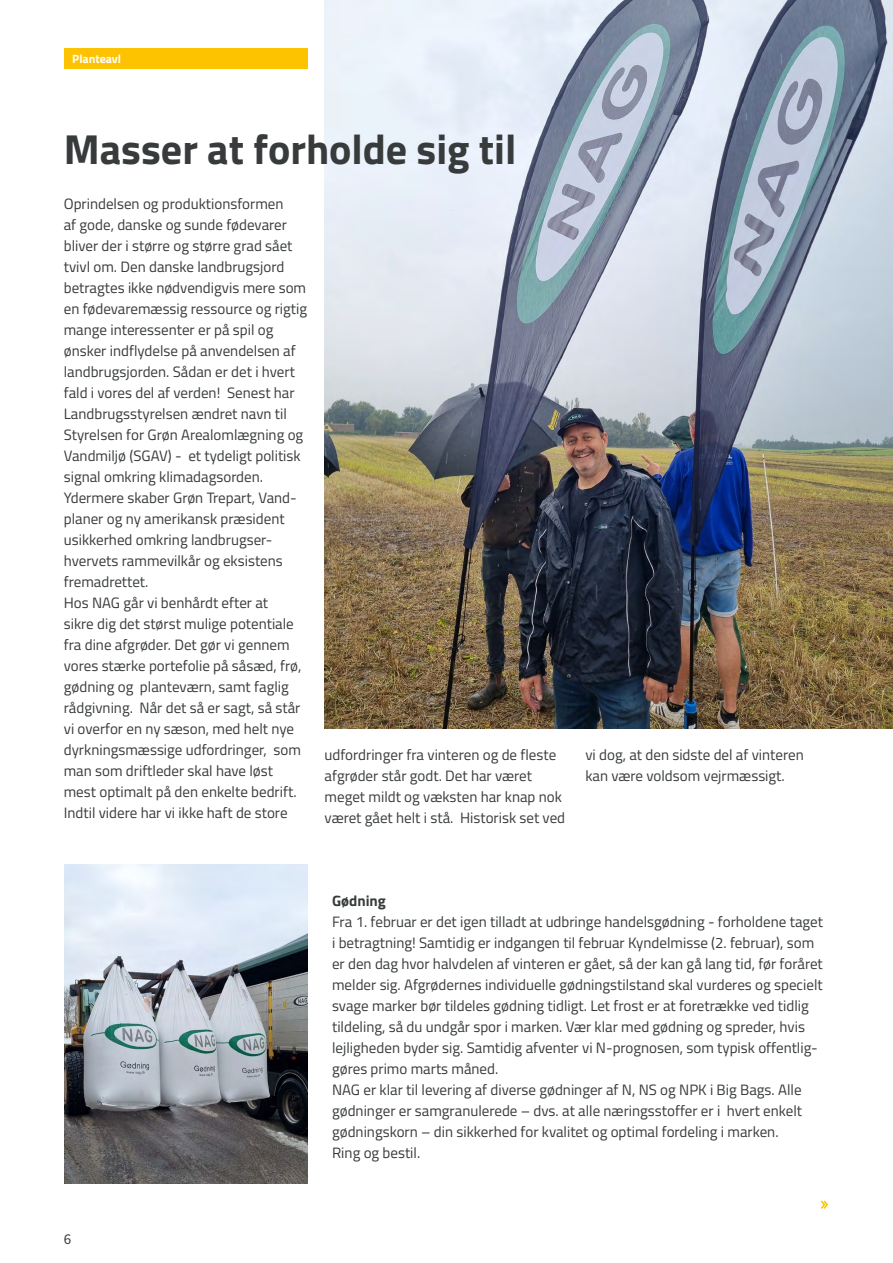
<style>
.page{position:relative;width:893px;height:1263px;background:#fff}
.page>*{position:absolute;margin:0;border:0;box-sizing:border-box;transform-origin:0 0}
.t1{font:700 42px "Titillium Web";color:#383b3b}
.t2{font:15px/21px "Titillium Web";color:#383b3b}
.t3{font:700 15px "Titillium Web";color:#383b3b}
.t4{font:15px "Source Sans Pro";color:#383b3b}
.t5{font:700 12px "Titillium Web";color:#fff}
</style>
<div class="page">
<div style="left:64px;top:48px;width:244px;height:21px;background:#fdc300"></div>
<img style="left:324px;top:0;width:569px;height:728px">
<img style="left:65px;top:864px;width:243px;height:319px">
<svg style="left:820px;top:1200px;width:8px;height:9px"></svg>
<p class="t5" style="left:72px;top:50px;width:50px">Planteavl</p>
<h1 class="t1" style="left:64px;top:117px;width:454px">Masser at forholde sig til</h1>
<p class="t2" style="left:64px;top:192px;width:245px">Oprindelsen og produktionsformen<br>af gode, danske og sunde fødevarer bliver der i større og større grad sået tvivl om. Den danske landbrugsjord betragtes ikke nødvendigvis mere som en fødevaremæssig ressource og rigtig mange interessenter er på spil og ønsker indflydelse på anvendelsen af landbrugsjorden. Sådan er det i hvert fald i vores del af verden! Senest har Landbrugsstyrelsen ændret navn til Styrelsen for Grøn Arealomlægning og Vandmiljø (SGAV) - et tydeligt politisk signal omkring klimadagsorden.<br>Ydermere skaber Grøn Trepart, Vand&shy;planer og ny amerikansk præsident usikkerhed omkring landbrugser&shy;hvervets rammevilkår og eksistens fremadrettet.<br>Hos NAG går vi benhårdt efter at<br>sikre dig det størst mulige potentiale fra dine afgrøder. Det gør vi gennem vores stærke portefolie på såsæd, frø, gødning og planteværn, samt faglig rådgivning. Når det så er sagt, så står vi overfor en ny sæson, med helt nye dyrkningsmæssige udfordringer, som man som driftleder skal have løst mest optimalt på den enkelte bedrift.<br>Indtil videre har vi ikke haft de store</p>
<p class="t2" style="left:325px;top:743px;width:242px">udfordringer fra vinteren og de fleste afgrøder står godt. Det har været meget mildt og væksten har knap nok været gået helt i stå. Historisk set ved</p>
<p class="t2" style="left:585px;top:743px;width:220px">vi dog, at den sidste del af vinteren kan være voldsom vejrmæssigt.</p>
<p class="t3" style="left:332px;top:889px;width:55px">Gødning</p>
<p class="t2" style="left:332px;top:910px;width:492px">Fra 1. februar er det igen tilladt at udbringe handelsgødning - forholdene taget i betragtning! Samtidig er indgangen til februar Kyndelmisse (2. februar), som er den dag hvor halvdelen af vinteren er gået, så der kan gå lang tid, før foråret melder sig. Afgrødernes individuelle gødningstilstand skal vurderes og specielt svage marker bør tildeles gødning tidligt. Let frost er at foretrække ved tidlig tildeling, så du undgår spor i marken. Vær klar med gødning og spreder, hvis lejligheden byder sig. Samtidig afventer vi N-prognosen, som typisk offentlig&shy;gøres primo marts måned.<br>NAG er klar til levering af diverse gødninger af N, NS og NPK i Big Bags. Alle gødninger er samgranulerede – dvs. at alle næringsstoffer er i hvert enkelt gødningskorn – din sikkerhed for kvalitet og optimal fordeling i marken.<br>Ring og bestil.</p>
<p class="t4" style="left:64px;top:1229px;width:9px">6</p>
</div>
